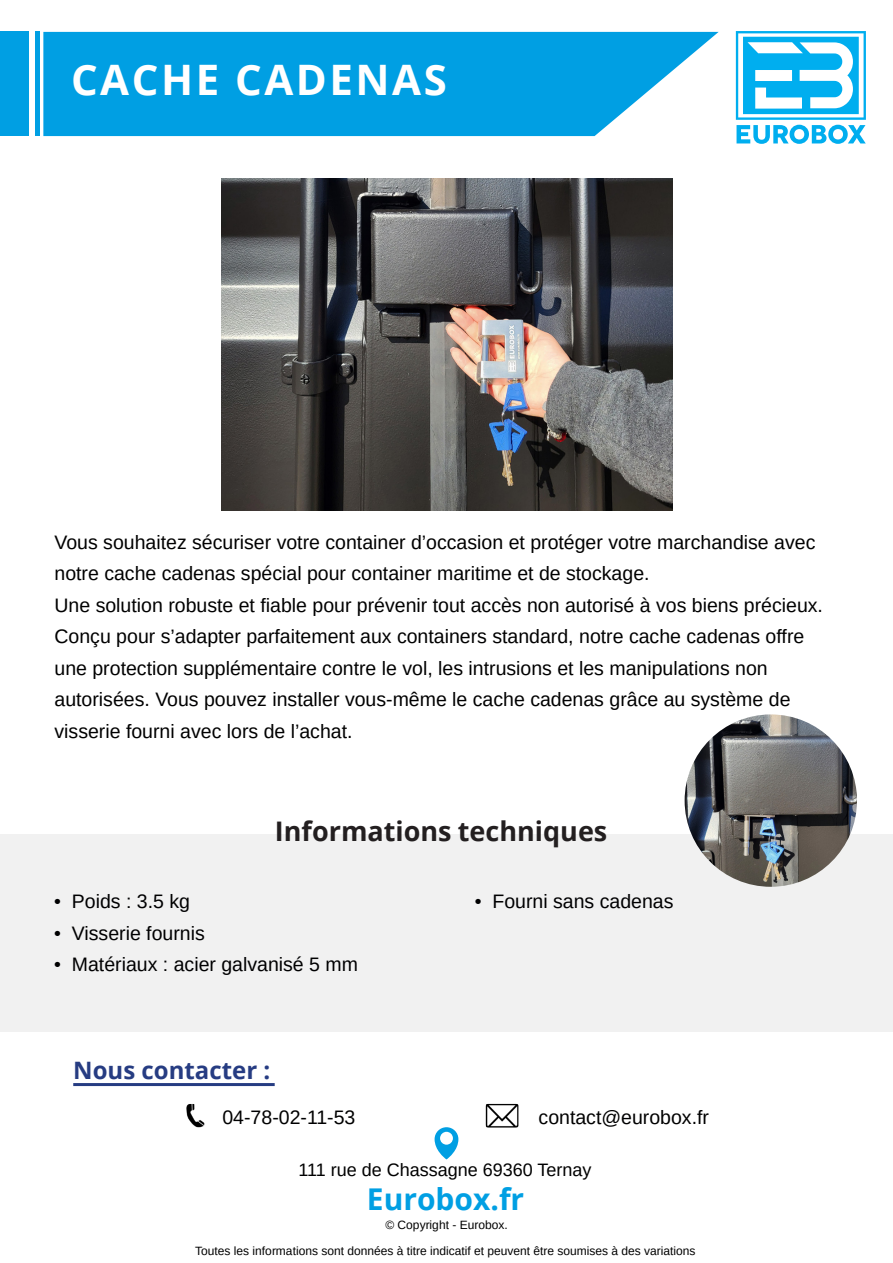
<style>
.page{position:relative;width:893px;height:1263px;background:#fff}
.page>*{position:absolute;margin:0;border:0;box-sizing:border-box;transform-origin:0 0}
.t1{font:700 42px "Open Sans";letter-spacing:.06em;color:#fff}
.t2{font:700 30px "Open Sans";color:#009fe3}
.t3{font:700 27px "Open Sans";color:#231f20}
.t4{font:700 24px "Open Sans";color:#263c82}
.t5{font:19.5px/31.5px "Arimo";color:#000001}
.t6{font:18px "Arimo";color:#000001}
.t7{font:12px "Arimo";color:#000001}
</style>
<div class="page">
<div style="left:0;top:834px;width:893px;height:197px;background:#f1f1f1"></div>
<hr style="left:73px;top:1083px;width:202px;height:3px;background:#263c82">
<img style="left:486px;top:1104px;width:32px;height:23px">
<img style="left:186px;top:1104px;width:18px;height:23px">
<svg style="left:43px;top:32px;width:676px;height:104px;background:#17a7e5"></svg>
<div style="left:0;top:32px;width:28px;height:104px;background:#009fe3"></div>
<hr style="left:35px;top:32px;width:4px;height:104px;background:#009fe3">
<svg style="left:736px;top:31px;width:130px;height:113px"></svg>
<svg style="left:435px;top:1127px;width:23px;height:32px"></svg>
<div style="left:440px;top:1132px;width:13px;height:13px;background:#fff;border-radius:50%"></div>
<img style="left:221px;top:178px;width:452px;height:332px">
<img style="left:685px;top:714px;width:172px;height:173px;border-radius:86px">
<p class="t1" style="left:71px;top:50px;width:377px">CACHE CADENAS</p>
<p class="t5" style="left:55px;top:527px;width:762px">Vous souhaitez sécuriser votre container d’occasion et protéger votre marchandise avec notre cache cadenas spécial pour container maritime et de stockage.</p>
<p class="t5" style="left:55px;top:590px;width:770px">Une solution robuste et fiable pour prévenir tout accès non autorisé à vos biens précieux.<br>Conçu pour s’adapter parfaitement aux containers standard, notre cache cadenas offre une protection supplémentaire contre le vol, les intrusions et les manipulations non autorisées. Vous pouvez installer vous-même le cache cadenas grâce au système de visserie fourni avec lors de l’achat.</p>
<h3 class="t3" style="left:275px;top:812px;width:334px">Informations techniques</h3>
<p class="t5" style="left:54px;top:886px;width:137px">• Poids : 3.5 kg</p>
<p class="t5" style="left:54px;top:917px;width:152px">• Visserie fournis</p>
<p class="t5" style="left:54px;top:949px;width:305px">• Matériaux : acier galvanisé 5 mm</p>
<p class="t5" style="left:475px;top:886px;width:200px">• Fourni sans cadenas</p>
<p class="t4" style="left:73px;top:1053px;width:199px">Nous contacter :</p>
<p class="t5" style="left:222px;top:1101px;width:134px">04-78-02-11-53</p>
<p class="t5" style="left:539px;top:1101px;width:172px">contact@eurobox.fr</p>
<p class="t6" style="left:298px;top:1158px;width:295px">111 rue de Chassagne 69360 Ternay</p>
<h2 class="t2" style="left:367px;top:1177px;width:159px">Eurobox.fr</h2>
<p class="t7" style="left:385px;top:1217px;width:124px">© Copyright - Eurobox.</p>
<p class="t7" style="left:195px;top:1243px;width:502px">Toutes les informations sont données à titre indicatif et peuvent être soumises à des variations</p>
</div>
